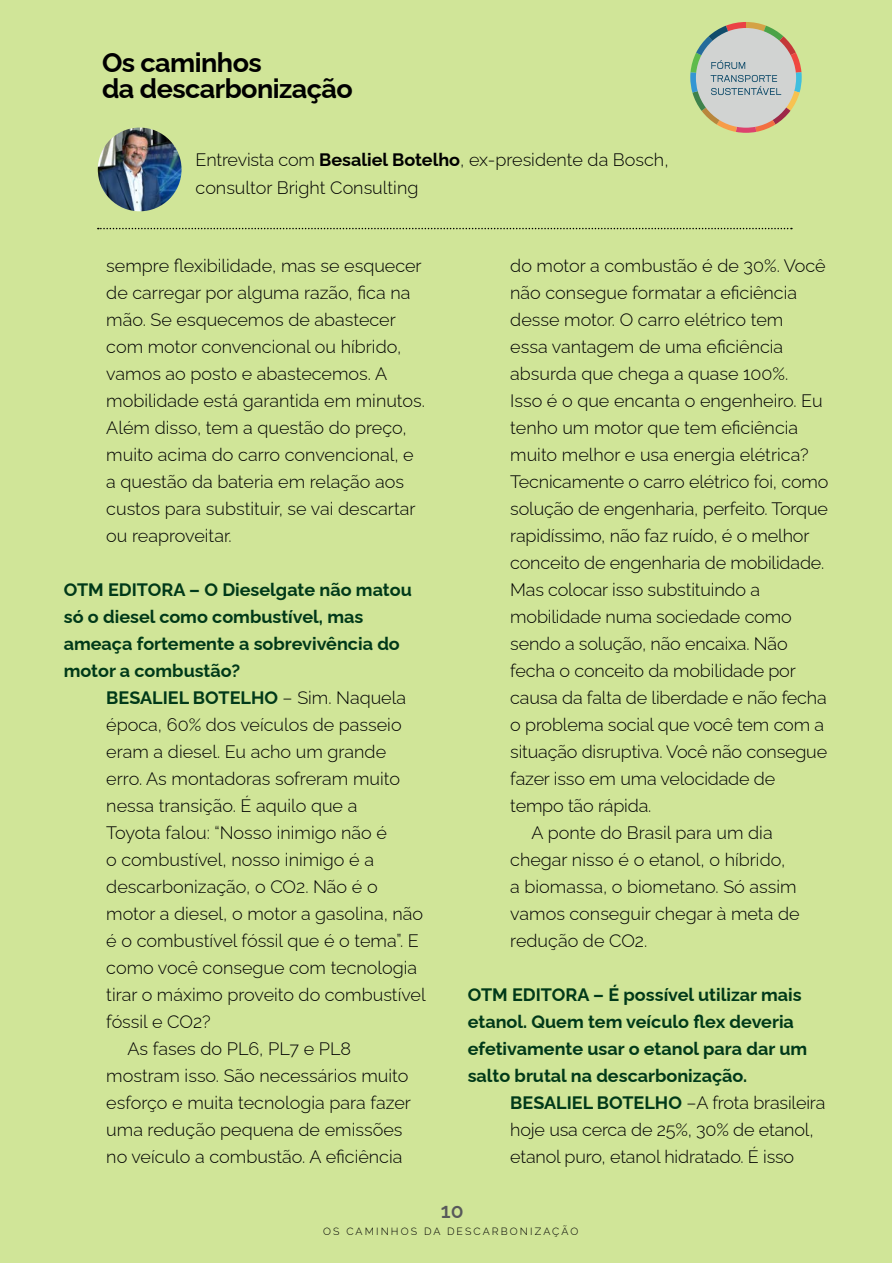
<style>
.page{position:relative;width:893px;height:1263px;background:#fff}
.page>*{position:absolute;margin:0;border:0;box-sizing:border-box;transform-origin:0 0}
.t1{font:700 27px/25.5px "Raleway";letter-spacing:-.02em;color:#000}
.t2{font:600 21px "Raleway";color:#58595b}
.t3{font:300 18px/27px "Raleway";color:#000}
.t4{font:700 18px/27px "Raleway";color:#003919}
.t5{font:300 10.5px "Raleway";letter-spacing:.2em;color:#000}
.s1{font-weight:700}
.s2{font-weight:300;color:#000}
.s3{font-weight:700;color:#003919}
</style>
<div class="page">
<div style="left:0;top:0;width:892px;height:1262px;background:#d0e598"></div>
<svg style="left:690px;top:22px;width:112px;height:111px"></svg>
<svg style="left:98px;top:228px;width:694px;height:1px"></svg>
<img style="left:98px;top:128px;width:84px;height:83px;border-radius:42px">
<h1 class="t1" style="left:102px;top:47px;width:252px">Os caminhos<br>da descarbonização</h1>
<p class="t3" style="left:196px;top:143px;width:474px;line-height:28.5px">Entrevista com <span class="s1">Besaliel Botelho</span>, ex-presidente da Bosch, consultor Bright Consulting</p>
<p class="t3" style="left:106px;top:250px;width:320px">sempre flexibilidade, mas se esquecer de carregar por alguma razão, fica na mão. Se esquecemos de abastecer com motor convencional ou híbrido, vamos ao posto e abastecemos. A mobilidade está garantida em minutos.<br>Além disso, tem a questão do preço, muito acima do carro convencional, e a questão da bateria em relação aos custos para substituir, se vai descartar ou reaproveitar.</p>
<p class="t4" style="left:64px;top:574px;width:349px">OTM EDITORA – O Dieselgate não matou só o diesel como combustível, mas ameaça fortemente a sobrevivência do motor a combustão?</p>
<p class="t4" style="left:106px;top:682px;width:301px">BESALIEL BOTELHO <span class="s2">– Sim. Naquela</span></p>
<p class="t3" style="left:106px;top:709px;width:297px">época, 60% dos veículos de passeio</p>
<p class="t3" style="left:106px;top:736px;width:281px">eram a diesel. Eu acho um grande</p>
<p class="t3" style="left:106px;top:763px;width:295px">erro. As montadoras sofreram muito</p>
<p class="t3" style="left:106px;top:790px;width:253px">nessa transição. É aquilo que a</p>
<p class="t3" style="left:106px;top:817px;width:282px">Toyota falou: “Nosso inimigo não é</p>
<p class="t3" style="left:106px;top:844px;width:269px">o combustível, nosso inimigo é a</p>
<p class="t3" style="left:106px;top:871px;width:273px">descarbonização, o CO2. Não é o</p>
<p class="t3" style="left:106px;top:898px;width:318px">motor a diesel, o motor a gasolina, não</p>
<p class="t3" style="left:106px;top:925px;width:314px">é o combustível fóssil que é o tema”. E</p>
<p class="t3" style="left:106px;top:952px;width:312px">como você consegue com tecnologia</p>
<p class="t3" style="left:106px;top:979px;width:321px">tirar o máximo proveito do combustível</p>
<p class="t3" style="left:106px;top:1006px;width:106px">fóssil e CO2?</p>
<p class="t3" style="left:128px;top:1033px;width:225px">As fases do PL6, PL7 e PL8</p>
<p class="t3" style="left:106px;top:1060px;width:303px">mostram isso. São necessários muito</p>
<p class="t3" style="left:106px;top:1087px;width:306px">esforço e muita tecnologia para fazer</p>
<p class="t3" style="left:106px;top:1114px;width:298px">uma redução pequena de emissões</p>
<p class="t3" style="left:106px;top:1141px;width:298px">no veículo a combustão. A eficiência</p>
<p class="t3" style="left:510px;top:250px;width:317px">do motor a combustão é de 30%. Você</p>
<p class="t3" style="left:510px;top:277px;width:288px">não consegue formatar a eficiência</p>
<p class="t3" style="left:510px;top:304px;width:275px">desse motor. O carro elétrico tem</p>
<p class="t3" style="left:510px;top:331px;width:275px">essa vantagem de uma eficiência</p>
<p class="t3" style="left:510px;top:358px;width:280px">absurda que chega a quase 100%.</p>
<p class="t3" style="left:510px;top:385px;width:314px">Isso é o que encanta o engenheiro. Eu</p>
<p class="t3" style="left:510px;top:412px;width:289px">tenho um motor que tem eficiência</p>
<p class="t3" style="left:510px;top:439px;width:300px">muito melhor e usa energia elétrica?</p>
<p class="t3" style="left:510px;top:466px;width:320px">Tecnicamente o carro elétrico foi, como</p>
<p class="t3" style="left:510px;top:493px;width:319px">solução de engenharia, perfeito. Torque</p>
<p class="t3" style="left:510px;top:520px;width:301px">rapidíssimo, não faz ruído, é o melhor</p>
<p class="t3" style="left:510px;top:547px;width:316px">conceito de engenharia de mobilidade.</p>
<p class="t3" style="left:510px;top:574px;width:251px">Mas colocar isso substituindo a</p>
<p class="t3" style="left:510px;top:601px;width:283px">mobilidade numa sociedade como</p>
<p class="t3" style="left:510px;top:628px;width:279px">sendo a solução, não encaixa. Não</p>
<p class="t3" style="left:510px;top:655px;width:287px">fecha o conceito da mobilidade por</p>
<p class="t3" style="left:510px;top:682px;width:318px">causa da falta de liberdade e não fecha</p>
<p class="t3" style="left:510px;top:709px;width:315px">o problema social que você tem com a</p>
<p class="t3" style="left:510px;top:736px;width:318px">situação disruptiva. Você não consegue</p>
<p class="t3" style="left:510px;top:763px;width:267px">fazer isso em uma velocidade de</p>
<p class="t3" style="left:510px;top:790px;width:143px">tempo tão rápida.</p>
<p class="t3" style="left:531px;top:817px;width:243px">A ponte do Brasil para um dia</p>
<p class="t3" style="left:510px;top:844px;width:277px">chegar nisso é o etanol, o híbrido,</p>
<p class="t3" style="left:510px;top:871px;width:288px">a biomassa, o biometano. Só assim</p>
<p class="t3" style="left:510px;top:898px;width:291px">vamos conseguir chegar à meta de</p>
<p class="t3" style="left:510px;top:925px;width:139px">redução de CO2.</p>
<p class="t4" style="left:468px;top:979px;width:341px">OTM EDITORA – É possível utilizar mais etanol. Quem tem veículo flex deveria efetivamente usar o etanol para dar um salto brutal na descarbonização.</p>
<p class="t3" style="left:510px;top:1087px;width:317px"><span class="s3">BESALIEL BOTELHO</span> –A frota brasileira hoje usa cerca de 25%, 30% de etanol, etanol puro, etanol hidratado. É isso</p>
<p class="t2" style="left:441px;top:1193px;width:24px">10</p>
<p class="t5" style="left:323px;top:1222px;width:257px">OS CAMINHOS DA DESCARBONIZAÇÃO</p>
</div>
